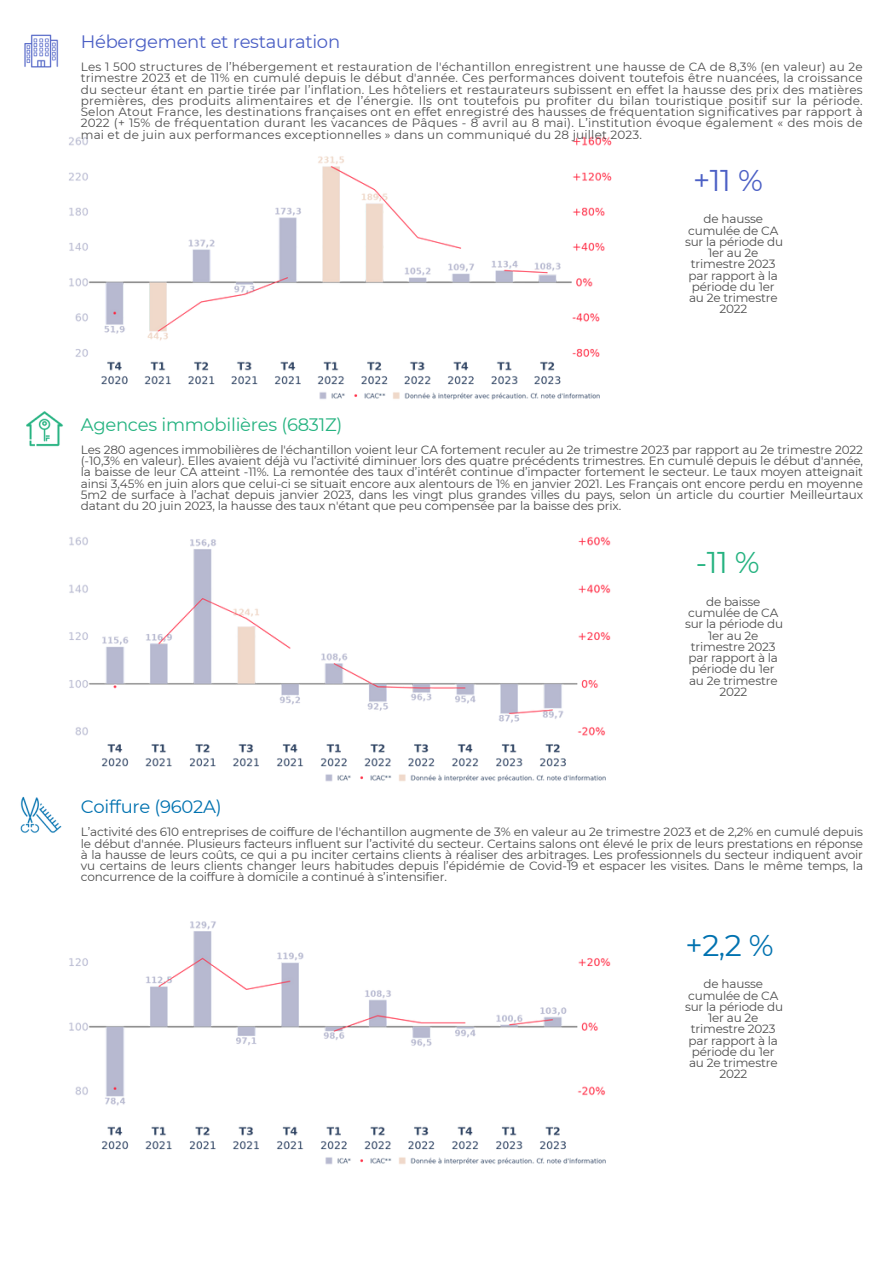
<style>
.page{position:relative;width:893px;height:1264px;background:#fff}
.page>*{position:absolute;margin:0;border:0;box-sizing:border-box;transform-origin:0 0}
.t1{font:30px "Montserrat";color:#0072b0}
.t2{font:30px "Montserrat";color:#26b381}
.t3{font:30px "Montserrat";color:#4c60c5}
.t4{font:18px "Montserrat";letter-spacing:-.015em;color:#26b381}
.t5{font:18px "Montserrat";letter-spacing:-.015em;color:#4c60c5}
.t6{font:18px "Montserrat";letter-spacing:-.015em;color:#0072b0}
.t7{font:12px/11.2px "Montserrat";letter-spacing:-.015em;color:#4d4d4d;text-align:center}
</style>
<div class="page">
<img style="left:24px;top:34px;width:35px;height:34px">
<img style="left:69px;top:136px;width:543px;height:264px">
<img style="left:26px;top:411px;width:38px;height:36px">
<img style="left:69px;top:536px;width:542px;height:246px">
<img style="left:20px;top:796px;width:42px;height:37px">
<img style="left:69px;top:921px;width:542px;height:244px">
<p class="t5" style="left:81px;top:31px;width:261px">Hébergement et restauration</p>
<p class="t7" style="left:81px;top:61px;width:783px;text-align:justify">Les 1 500 structures de l’hébergement et restauration de l'échantillon enregistrent une hausse de CA de 8,3% (en valeur) au 2e trimestre 2023 et de 11% en cumulé depuis le début d'année. Ces performances doivent toutefois être nuancées, la croissance du secteur étant en partie tirée par l’inflation. Les hôteliers et restaurateurs subissent en effet la hausse des prix des matières premières, des produits alimentaires et de l’énergie. Ils ont toutefois pu profiter du bilan touristique positif sur la période.<br>Selon Atout France, les destinations françaises ont en effet enregistré des hausses de fréquentation significatives par rapport à 2022 (+ 15% de fréquentation durant les vacances de Pâques - 8 avril au 8 mai). L’institution évoque également « des mois de mai et de juin aux performances exceptionnelles » dans un communiqué du 28 juillet 2023.</p>
<p class="t3" style="left:693px;top:162px;width:71px">+11 %</p>
<p class="t4" style="left:81px;top:413px;width:263px">Agences immobilières (6831Z)</p>
<p class="t7" style="left:685px;top:213px;width:99px">de hausse cumulée de CA sur la période du<br>1er au 2e trimestre 2023 par rapport à la période du 1er</p>
<p class="t7" style="left:689px;top:292px;width:90px">au 2e trimestre<br>2022</p>
<p class="t7" style="left:81px;top:444px;width:783px;text-align:justify">Les 280 agences immobilières de l'échantillon voient leur CA fortement reculer au 2e trimestre 2023 par rapport au 2e trimestre 2022 (-10,3% en valeur). Elles avaient déjà vu l’activité diminuer lors des quatre précédents trimestres. En cumulé depuis le début d'année, la baisse de leur CA atteint -11%. La remontée des taux d’intérêt continue d’impacter fortement le secteur. Le taux moyen atteignait ainsi 3,45% en juin alors que celui-ci se situait encore aux alentours de 1% en janvier 2021. Les Français ont encore perdu en moyenne 5m2 de surface à l’achat depuis janvier 2023, dans les vingt plus grandes villes du pays, selon un article du courtier Meilleurtaux datant du 20 juin 2023, la hausse des taux n'étant que peu compensée par la baisse des prix.</p>
<p class="t2" style="left:695px;top:544px;width:65px">-11 %</p>
<p class="t6" style="left:81px;top:796px;width:142px">Coiffure (9602A)</p>
<p class="t7" style="left:685px;top:596px;width:99px">de baisse cumulée de CA sur la période du<br>1er au 2e trimestre 2023 par rapport à la période du 1er</p>
<p class="t7" style="left:689px;top:674px;width:90px">au 2e trimestre<br>2022</p>
<p class="t7" style="left:81px;top:826px;width:783px;text-align:justify">L’activité des 610 entreprises de coiffure de l'échantillon augmente de 3% en valeur au 2e trimestre 2023 et de 2,2% en cumulé depuis le début d'année. Plusieurs facteurs influent sur l’activité du secteur. Certains salons ont élevé le prix de leurs prestations en réponse à la hausse de leurs coûts, ce qui a pu inciter certains clients à réaliser des arbitrages. Les professionnels du secteur indiquent avoir vu certains de leurs clients changer leurs habitudes depuis l’épidémie de Covid-19 et espacer les visites. Dans le même temps, la concurrence de la coiffure à domicile a continué à s’intensifier.</p>
<p class="t1" style="left:685px;top:927px;width:90px">+2,2 %</p>
<p class="t7" style="left:685px;top:978px;width:99px">de hausse cumulée de CA sur la période du<br>1er au 2e trimestre 2023 par rapport à la période du 1er</p>
<p class="t7" style="left:689px;top:1057px;width:90px">au 2e trimestre<br>2022</p>
</div>
